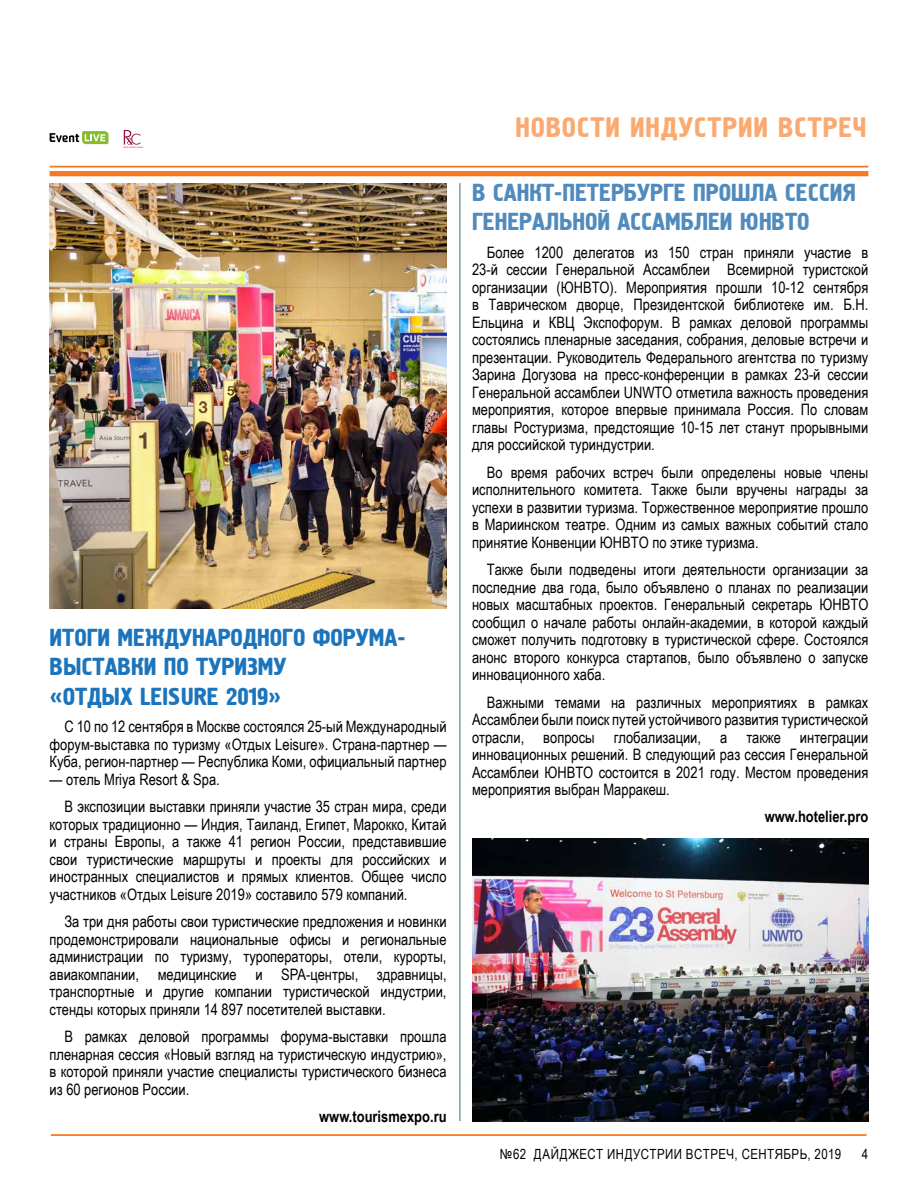
<style>
.page{position:relative;width:918px;height:1191px;background:#fff}
.page>*{position:absolute;margin:0;border:0;box-sizing:border-box;transform-origin:0 0}
.t1{font:28px "Hermes";letter-spacing:.035em;color:#faaa71}
.t2{font:24.5px/29.4px "Hermes";color:#1c75bc}
.t3{font:24.5px/29.4px "Hermes";color:#518bbd}
.t4{font:15.75px/17.5px "Arial Narrow";color:#000;text-align:justify}
.t5{font:700 15.75px "Arial Narrow";color:#000}
.t6{font:14px "Arial Narrow";letter-spacing:.035em;color:#000}
</style>
<div class="page">
<hr style="left:50px;top:166px;width:818px;height:1px;background:#f47920">
<div style="left:50px;top:171px;width:818px;height:5px;background:#f47920"></div>
<hr style="left:51px;top:1134px;width:815px;height:1px;background:#f47920">
<svg style="left:124px;top:130px;width:19px;height:18px"></svg>
<svg style="left:50px;top:131px;width:58px;height:13px"></svg>
<hr style="left:459px;top:183px;width:2px;height:938px;background:#95a9aa">
<img style="left:472px;top:838px;width:396px;height:283px">
<img style="left:50px;top:183px;width:396px;height:425px">
<h2 class="t2" style="left:50px;top:623px;width:357px">ИТОГИ МЕЖДУНАРОДНОГО ФОРУМА-<br>ВЫСТАВКИ ПО ТУРИЗМУ<br>«ОТДЫХ LEISURE 2019»</h2>
<p class="t4" style="left:50px;top:717px;width:398px;text-indent:15px">С 10 по 12 сентября в Москве состоялся 25-ый Международный форум-выставка по туризму «Отдых Leisure». Страна-партнер — Куба, регион-партнер — Республика Коми, официальный партнер</p>
<p class="t4" style="left:64px;top:765px;width:383px;line-height:27.5px;text-indent:-15px">— отель Mriya Resort &amp; Spa.<br>В экспозиции выставки приняли участие 35 стран мира, среди</p>
<p class="t4" style="left:50px;top:814px;width:398px">которых традиционно — Индия, Таиланд, Египет, Марокко, Китай и страны Европы, а также 41 регион России, представившие свои туристические маршруты и проекты для российских и иностранных специалистов и прямых клиентов. Общее число участников «Отдых Leisure 2019» составило 579 компаний.</p>
<p class="t4" style="left:50px;top:912px;width:398px;text-indent:15px">За три дня работы свои туристические предложения и новинки продемонстрировали национальные офисы и региональные администрации по туризму, туроператоры, отели, курорты, авиакомпании, медицинские и SPA-центры, здравницы, транспортные и другие компании туристической индустрии, стенды которых приняли 14 897 посетителей выставки.</p>
<p class="t4" style="left:50px;top:1027px;width:398px;text-indent:15px">В рамках деловой программы форума-выставки прошла пленарная сессия «Новый взгляд на туристическую индустрию», в которой приняли участие специалисты туристического бизнеса из 60 регионов России.</p>
<p class="t5" style="left:319px;top:1104px;width:129px">www.tourismexpo.ru</p>
<h1 class="t1" style="left:515px;top:111px;width:353px">НОВОСТИ ИНДУСТРИИ ВСТРЕЧ</h1>
<h2 class="t3" style="left:472px;top:178px;width:385px">В САНКТ-ПЕТЕРБУРГЕ ПРОШЛА СЕССИЯ<br>ГЕНЕРАЛЬНОЙ АССАМБЛЕИ ЮНВТО</h2>
<p class="t4" style="left:472px;top:243px;width:398px;text-indent:15px">Более 1200 делегатов из 150 стран приняли участие в 23-й сессии Генеральной Ассамблеи Всемирной туристской организации (ЮНВТО). Мероприятия прошли 10-12 сентября в Таврическом дворце, Президентской библиотеке им. Б.Н.<br>Ельцина и КВЦ Экспофорум. В рамках деловой программы состоялись пленарные заседания, собрания, деловые встречи и презентации. Руководитель Федерального агентства по туризму Зарина Догузова на пресс-конференции в рамках 23-й сессии Генеральной ассамблеи UNWTO отметила важность проведения мероприятия, которое впервые принимала Россия. По словам главы Ростуризма, предстоящие 10-15 лет станут прорывными для российской туриндустрии.</p>
<p class="t4" style="left:472px;top:463px;width:398px;text-indent:15px">Во время рабочих встреч были определены новые члены исполнительного комитета. Также были вручены награды за успехи в развитии туризма. Торжественное мероприятие прошло в Мариинском театре. Одним из самых важных событий стало принятие Конвенции ЮНВТО по этике туризма.</p>
<p class="t4" style="left:472px;top:560px;width:398px;text-indent:15px">Также были подведены итоги деятельности организации за последние два года, было объявлено о планах по реализации новых масштабных проектов. Генеральный секретарь ЮНВТО сообщил о начале работы онлайн-академии, в которой каждый сможет получить подготовку в туристической сфере. Состоялся анонс второго конкурса стартапов, было объявлено о запуске инновационного хаба.</p>
<p class="t4" style="left:472px;top:692px;width:398px;text-indent:15px">Важными темами на различных мероприятиях в рамках Ассамблеи были поиск путей устойчивого развития туристической отрасли, вопросы глобализации, а также интеграции инновационных решений. В следующий раз сессия Генеральной Ассамблеи ЮНВТО состоится в 2021 году. Местом проведения мероприятия выбран Марракеш.</p>
<p class="t5" style="left:764px;top:805px;width:105px">www.hotelier.pro</p>
<p class="t6" style="left:500px;top:1143px;width:342px">№62 ДАЙДЖЕСТ ИНДУСТРИИ ВСТРЕЧ, СЕНТЯБРЬ, 2019</p>
<p class="t6" style="left:862px;top:1143px;width:8px">4</p>
</div>
